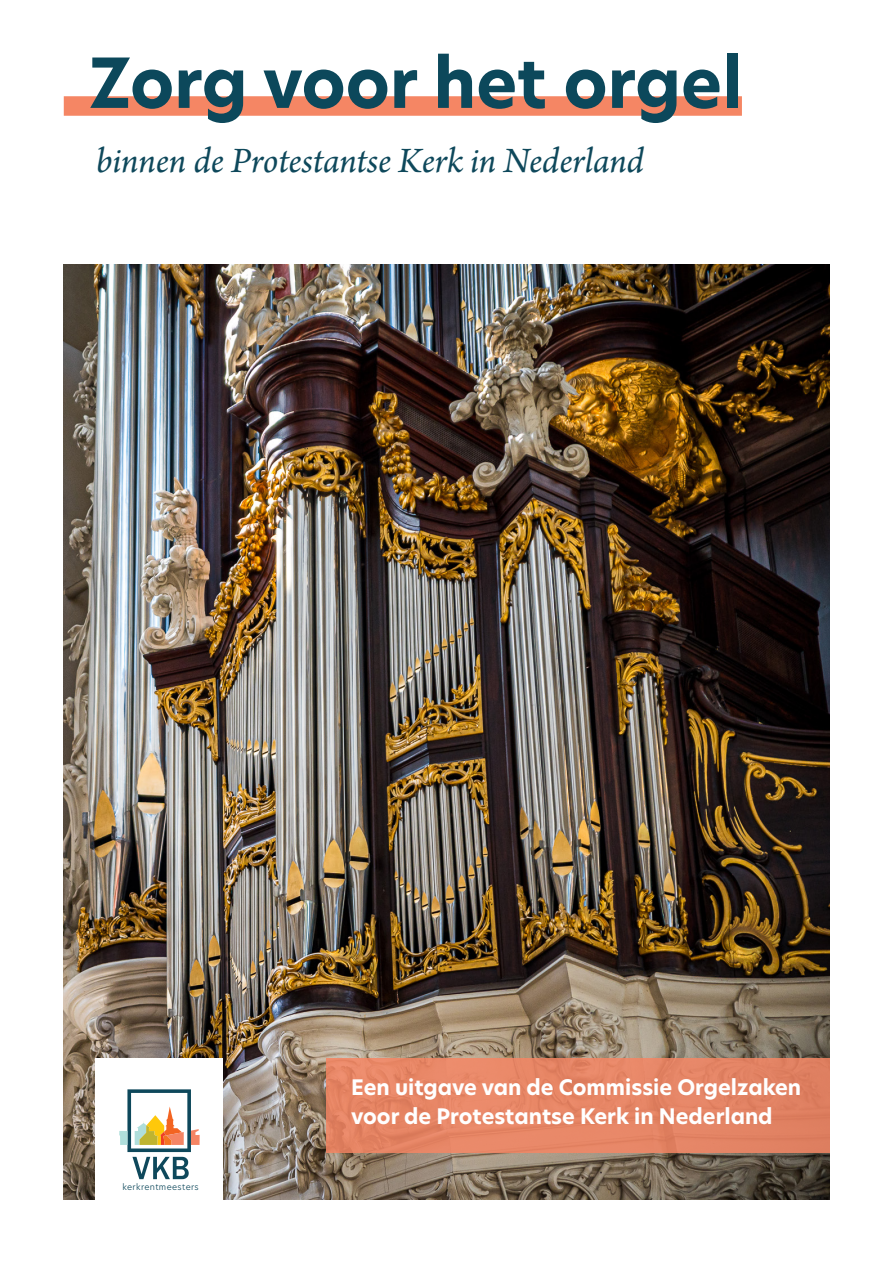
<style>
.page{position:relative;width:893px;height:1263px;background:#fff}
.page>*{position:absolute;margin:0;border:0;box-sizing:border-box;transform-origin:0 0}
.Cover_titel{font:700 67.5px "New Hero";color:#0c485b}
.Arno_pro_italic__25{font:italic 37.5px "Arno Pro";letter-spacing:-.005em;color:#0e485b}
.Subkopje_blauw{font:700 21px/28.5px "New Hero";color:#fff}
.t1{font:300 8.55px "Hero New";letter-spacing:.045em;color:#0e485b}
</style>
<div class="page">
<img style="left:64px;top:264px;width:765px;height:935px">
<div style="left:96px;top:1058px;width:127px;height:197px;background:#fff"></div>
<svg style="left:119px;top:1089px;width:81px;height:90px"></svg>
<div style="left:64px;top:96px;width:678px;height:20px;background:#f58664"></div>
<div style="left:326px;top:1058px;width:503px;height:95px;background:#e68565"></div>
<p class="Cover_titel" style="left:89px;top:37px;width:654px">Zorg voor het orgel</p>
<p class="Arno_pro_italic__25" style="left:96px;top:139px;width:550px">binnen de Protestantse Kerk in Nederland</p>
<p class="t1" style="left:123px;top:1181px;width:78px">kerkrentmeesters</p>
<p class="Subkopje_blauw" style="left:351px;top:1073px;width:452px">Een uitgave van de Commissie Orgelzaken voor de Protestantse Kerk in Nederland</p>
</div>
